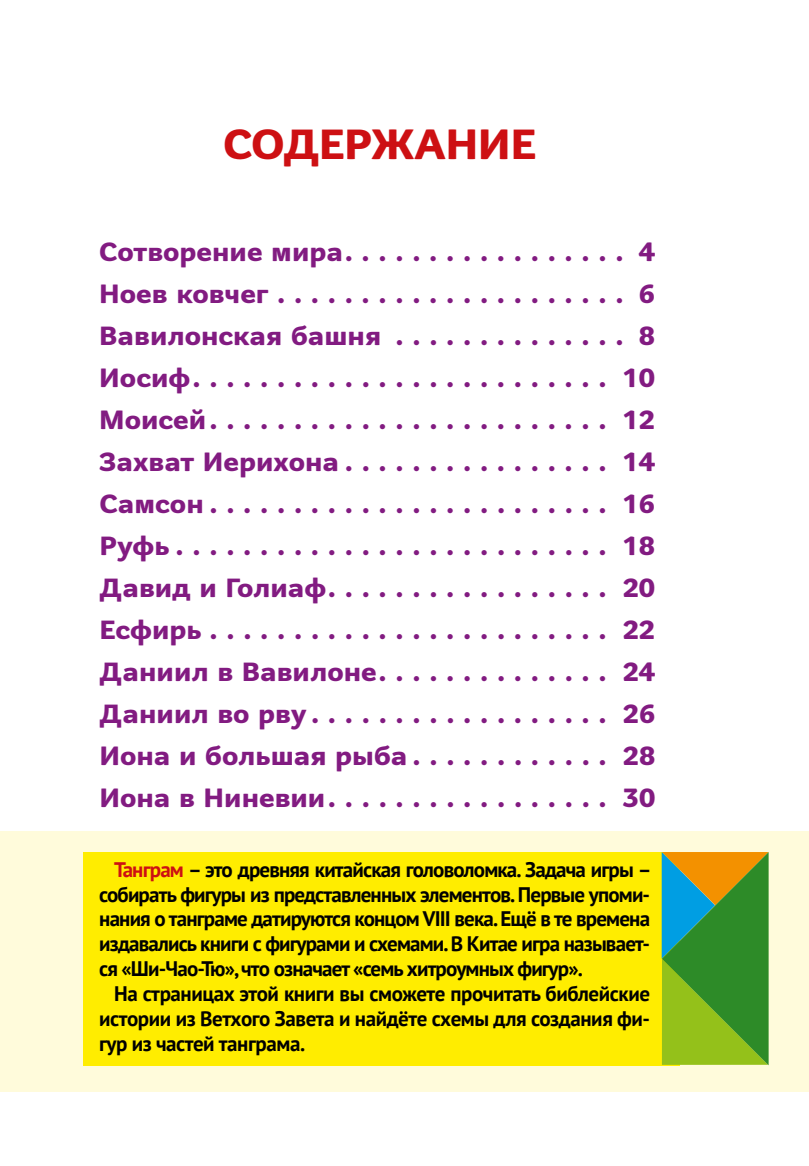
<style>
.page{position:relative;width:809px;height:1166px;background:#fff}
.page>*{position:absolute;margin:0;border:0;box-sizing:border-box;transform-origin:0 0}
.t1{font:800 42px "Vaccine Sans";letter-spacing:-.015em;color:#cd1013}
.t2{font:800 26.25px/42px "Vaccine Sans";color:#821b81;text-align:justify}
.t3{font:700 21px/24.8px "PT Sans";letter-spacing:-.04em;color:#000;text-align:justify}
.s1{color:#cd1013}
</style>
<div class="page">
<div style="left:0;top:831px;width:809px;height:260px;background:#fffbdb"></div>
<div style="left:83px;top:852px;width:597px;height:213px;background:#ffed00"></div>
<svg style="left:661px;top:852px;width:107px;height:213px;background:#5b9c37"></svg>
<h1 class="t1" style="left:223px;top:117px;width:315px">СОДЕРЖАНИЕ</h1>
<p class="t2" style="left:99px;top:231px;width:557px">Сотворение мира . . . . . . . . . . . . . . . . . 4<br>Ноев ковчег . . . . . . . . . . . . . . . . . . . . . 6<br>Вавилонская башня . . . . . . . . . . . . . . 8<br>Иосиф . . . . . . . . . . . . . . . . . . . . . . . . . 10<br>Моисей . . . . . . . . . . . . . . . . . . . . . . . . 12<br>Захват Иерихона . . . . . . . . . . . . . . . . 14<br>Самсон . . . . . . . . . . . . . . . . . . . . . . . . 16<br>Руфь . . . . . . . . . . . . . . . . . . . . . . . . . . 18<br>Давид и Голиаф . . . . . . . . . . . . . . . . . 20<br>Есфирь . . . . . . . . . . . . . . . . . . . . . . . . 22<br>Даниил в Вавилоне . . . . . . . . . . . . . . 24<br>Даниил во рву . . . . . . . . . . . . . . . . . . 26<br>Иона и большая рыба . . . . . . . . . . . . 28<br>Иона в Ниневии . . . . . . . . . . . . . . . . . 30</p>
<p class="t3" style="left:99px;top:856px;width:554px;text-indent:15px"><span class="s1">Танграм</span> – это древняя китайская головоломка. Задача игры – собирать фигуры из представленных элементов. Первые упоми&shy;нания о танграме датируются концом VIII века. Ещё в те времена издавались книги с фигурами и схемами. В Китае игра называет&shy;ся «Ши-Чао-Тю», что означает «семь хитроумных фигур».</p>
<p class="t3" style="left:99px;top:981px;width:552px;text-indent:15px">На страницах этой книги вы сможете прочитать библейские истории из Ветхого Завета и найдёте схемы для создания фи&shy;гур из частей танграма.</p>
</div>
